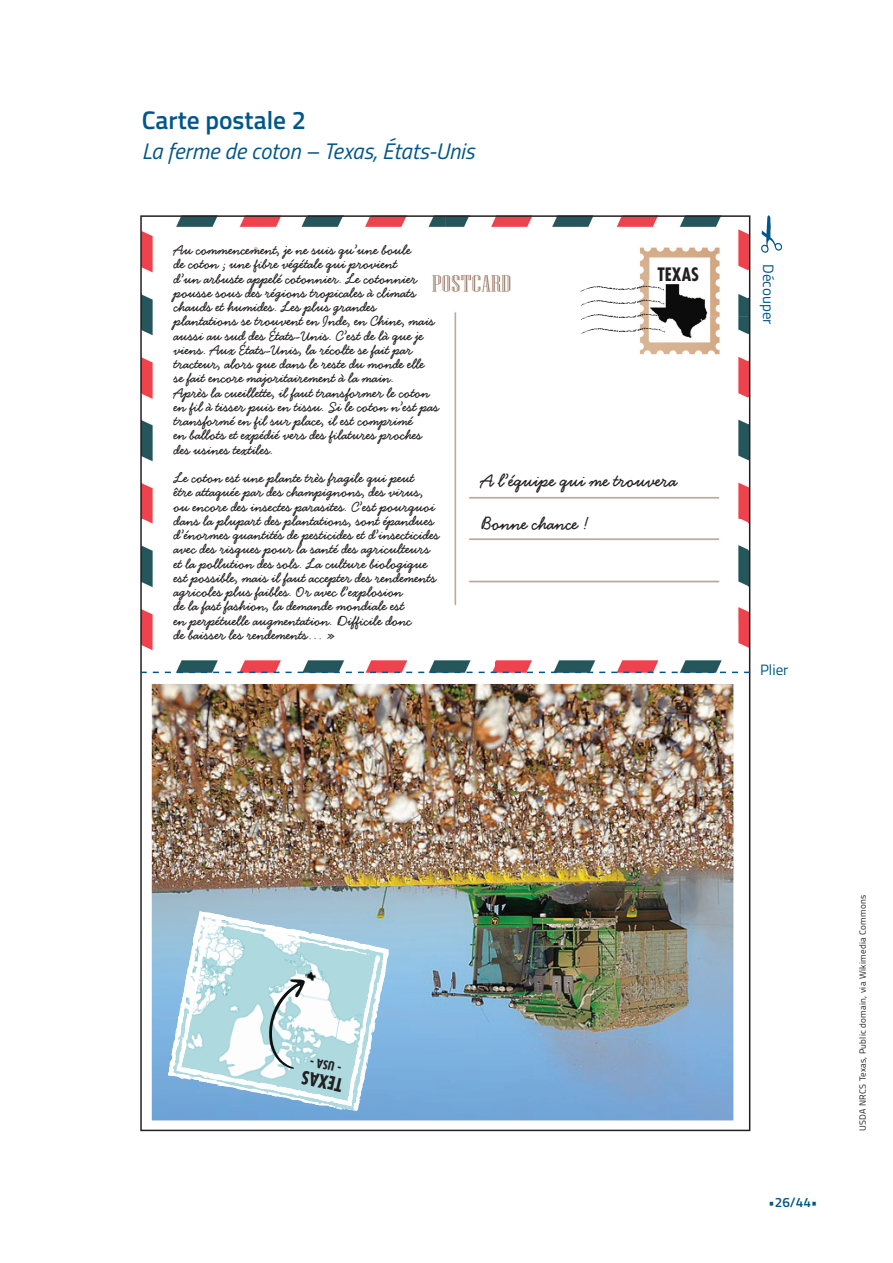
<style>
.page{position:relative;width:893px;height:1263px;background:#fff}
.page>*{position:absolute;margin:0;border:0;box-sizing:border-box;transform-origin:0 0}
.t1{font:600 25.5px "Titillium Web";color:#00568a}
.t2{font:italic 22.5px "Titillium Web";color:#00568a}
.t3{font:700 19.5px "Handsome";color:#231f20}
.t4{font:700 condensed 18px "Futura Std";color:#231f20}
.t5{font:700 15px/14.2px "Handsome";color:#231f20}
.t6{font:15px "Titillium Web";color:#00568a}
.t7{font:600 13.5px "Titillium Web";color:#00568a}
.t8{font:700 condensed 12px "Futura Std";color:#231f20}
.t9{font:9px "Titillium Web";letter-spacing:.03em;color:#231f20}
</style>
<div class="page">
<img style="left:140px;top:215px;width:610px;height:916px">
<img style="left:647px;top:281px;width:62px;height:60px">
<svg style="left:581px;top:313px;width:85px;height:7px"></svg>
<svg style="left:580px;top:279px;width:85px;height:13px"></svg>
<svg style="left:581px;top:327px;width:85px;height:7px"></svg>
<svg style="left:581px;top:298px;width:84px;height:8px"></svg>
<svg style="left:168px;top:911px;width:221px;height:201px"></svg>
<svg style="left:141px;top:672px;width:609px;height:1px"></svg>
<svg style="left:761px;top:215px;width:21px;height:38px"></svg>
<h1 class="t1" style="left:142px;top:101px;width:166px">Carte postale 2</h1>
<h2 class="t2" style="left:142px;top:135px;width:334px">La ferme de coton – Texas, États-Unis</h2>
<p class="t5" style="left:174px;top:243px;width:267px">Au commencement, je ne suis qu’une boule<br>de coton ; une fibre végétale qui provient<br>d’un arbuste appelé cotonnier. Le cotonnier pousse sous des régions tropicales à climats chauds et humides. Les plus grandes plantations se trouvent en Inde, en Chine, mais aussi au sud des États-Unis. C’est de là que je viens. Aux États-Unis, la récolte se fait par tracteur, alors que dans le reste du monde elle<br>se fait encore majoritairement à la main.<br>Après la cueillette, il faut transformer le coton en fil à tisser puis en tissu. Si le coton n’est pas transformé en fil sur place, il est comprimé<br>en ballots et expédié vers des filatures proches des usines textiles.</p>
<p class="t5" style="left:174px;top:471px;width:267px">Le coton est une plante très fragile qui peut<br>être attaquée par des champignons, des virus, ou encore des insectes parasites. C’est pourquoi dans la plupart des plantations, sont épandues d’énormes quantités de pesticides et d’insecticides avec des risques pour la santé des agriculteurs et la pollution des sols. La culture biologique est possible, mais il faut accepter des rendements agricoles plus faibles. Or avec l’explosion<br>de la fast fashion, la demande mondiale est<br>en perpétuelle augmentation. Difficile donc<br>de baisser les rendements… »</p>
<h3 class="t3" style="left:481px;top:469px;width:198px">A l’équipe qui me trouvera</h3>
<p class="t4" style="left:657px;top:263px;width:43px">teXaS</p>
<h3 class="t3" style="left:481px;top:512px;width:109px">Bonne chance !</h3>
<p class="t6" style="left:779px;top:264px;width:62px;rotate:90deg">Découper</p>
<p class="t6" style="left:760px;top:659px;width:30px">Plier</p>
<p class="t8" style="left:339px;top:1075px;width:33px;rotate:-167deg">- USa -</p>
<p class="t4" style="left:340px;top:1096px;width:43px;rotate:-167deg">teXaS</p>
<p class="t7" style="left:769px;top:1192px;width:50px">•26/44•</p>
<p class="t9" style="left:856px;top:1131px;width:238px;rotate:-90deg">USDA NRCS Texas, Public domain, via Wikimedia Commons</p>
</div>
